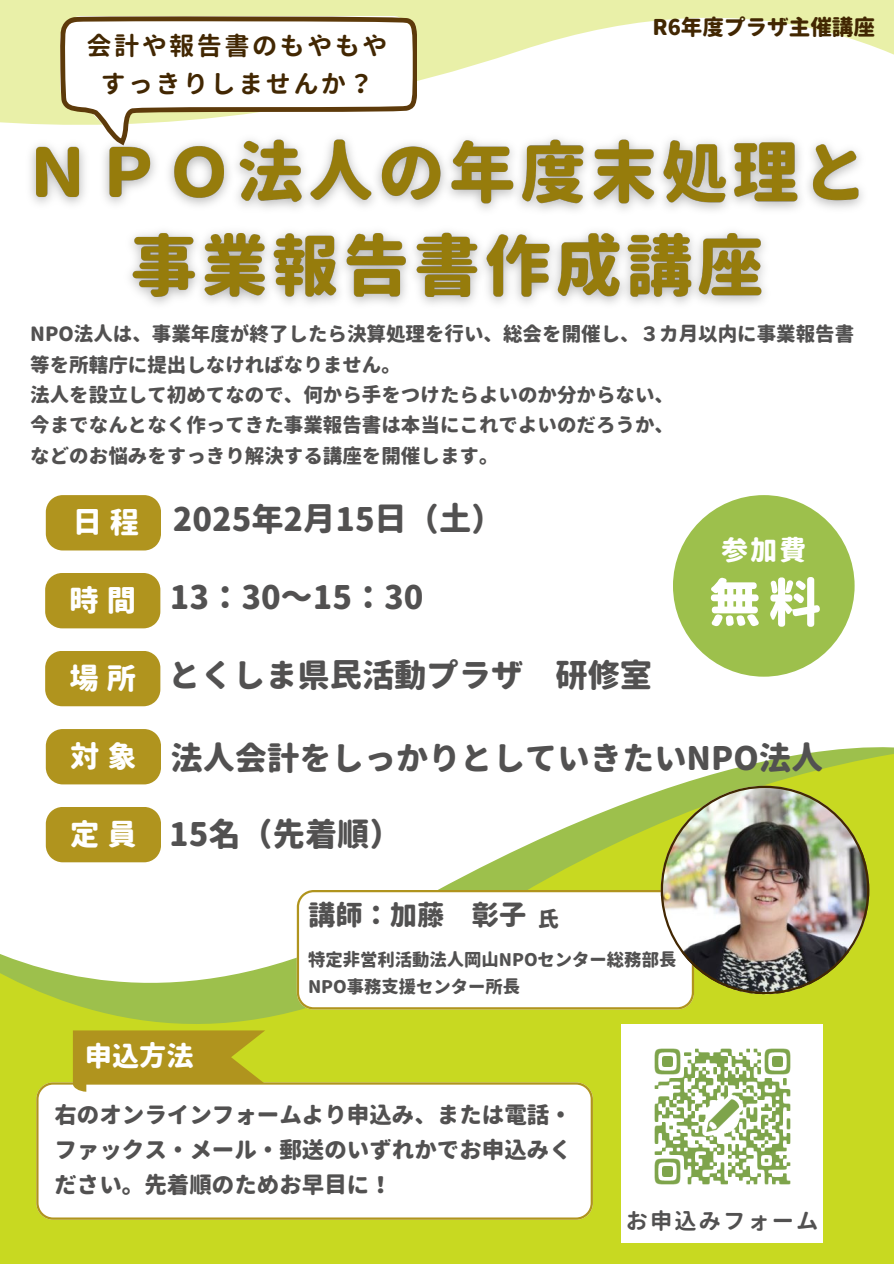
<style>
.page{position:relative;width:894px;height:1264px;background:#fff}
.page>*{position:absolute;margin:0;border:0;box-sizing:border-box;transform-origin:0 0}
.t1{font:800 52.35px "Gen Jyuu Gothic";color:#fff}
.t2{font:800 32.25px "Gen Jyuu Gothic";color:#525151}
.t3{font:800 29.25px "Gen Jyuu Gothic";letter-spacing:.27em;color:#fff}
.t4{font:800 27.3px "Gen Jyuu Gothic";color:#525151}
.t5{font:800 27.15px "Gen Jyuu Gothic";color:#fff}
.t6{font:700 25.2px/37.5px "Gen Jyuu Gothic";letter-spacing:.09em;color:#422702;text-align:center}
.t7{font:800 22.5px/34.8px "Gen Jyuu Gothic";color:#525151;text-align:justify}
.t8{font:700 22.2px "Gen Jyuu Gothic";letter-spacing:.09em;color:#525151}
.t9{font:800 21.6px "Gen Jyuu Gothic";color:#422702}
.t10{font:800 21px "Gen Jyuu Gothic";color:#525151}
.t11{font:800 19.5px/30.3px "Gen Jyuu Gothic";color:#525151}
.t12{font:800 17.4px "Gen Jyuu Gothic";color:#525151}
</style>
<div class="page">
<svg style="left:0;top:0;width:893px;height:125px"></svg>
<svg style="left:0;top:706px;width:893px;height:340px"></svg>
<div style="left:0;top:1046px;width:893px;height:217px;background:#c8d921"></div>
<div style="left:36px;top:1082px;width:556px;height:137px;background:#fff"></div>
<svg style="left:73px;top:1030px;width:192px;height:61px;background:#b9a434"></svg>
<div style="left:46px;top:495px;width:115px;height:55px;background:#b0941e"></div>
<div style="left:45px;top:651px;width:115px;height:55px;background:#b0941e"></div>
<div style="left:45px;top:573px;width:115px;height:55px;background:#b0941e"></div>
<div style="left:46px;top:807px;width:115px;height:55px;background:#b0941e"></div>
<div style="left:46px;top:729px;width:115px;height:55px;background:#b0941e"></div>
<svg style="left:297px;top:890px;width:396px;height:119px"></svg>
<img style="left:660px;top:785px;width:208px;height:208px">
<div style="left:672px;top:495px;width:182px;height:181px;background:#9dc04c;border-radius:50%"></div>
<div style="left:621px;top:1024px;width:201px;height:218px;background:#fff"></div>
<img style="left:654px;top:1048px;width:137px;height:137px">
<svg style="left:60px;top:16px;width:357px;height:109px"></svg>
<img style="left:30px;top:125px;width:833px;height:179px">
<p class="t6" style="left:87px;top:27px;width:302px">会計や報告書のもやもやすっきりしませんか？</p>
<h5 class="t9" style="left:652px;top:12px;width:224px">R6年度プラザ主催講座</h5>
<p class="t11" style="left:30px;top:319px;width:825px">NPO法人は、事業年度が終了したら決算処理を行い、総会を開催し、３カ月以内に事業報告書等を所轄庁に提出しなければなりません。</p>
<p class="t11" style="left:30px;top:379px;width:645px">法人を設立して初めてなので、何から手をつけたらよいのか分からない、</p>
<p class="t11" style="left:30px;top:410px;width:645px">今までなんとなく作ってきた事業報告書は本当にこれでよいのだろうか、</p>
<p class="t11" style="left:30px;top:440px;width:469px">などのお悩みをすっきり解決する講座を開催します。</p>
<p class="t3" style="left:73px;top:501px;width:68px">日程</p>
<p class="t2" style="left:173px;top:496px;width:332px">2025年2月15日（土）</p>
<p class="t3" style="left:70px;top:579px;width:68px">時間</p>
<p class="t2" style="left:170px;top:574px;width:255px">13：30～15：30</p>
<h5 class="t3" style="left:70px;top:657px;width:68px">場所</h5>
<h6 class="t2" style="left:169px;top:652px;width:485px">とくしま県民活動プラザ 研修室</h6>
<h3 class="t5" style="left:721px;top:531px;width:87px">参加費</h3>
<h4 class="t1" style="left:708px;top:565px;width:114px">無料</h4>
<h4 class="t3" style="left:70px;top:735px;width:68px">対象</h4>
<h4 class="t2" style="left:170px;top:735px;width:654px">法人会計をしっかりとしていきたいNPO法人</h4>
<p class="t3" style="left:70px;top:813px;width:68px">定員</p>
<p class="t2" style="left:169px;top:811px;width:234px">15名（先着順）</p>
<p class="t5" style="left:85px;top:1036px;width:110px">申込方法</p>
<h4 class="t4" style="left:308px;top:896px;width:220px">講師：加藤 彰子</h4>
<h4 class="t10" style="left:537px;top:904px;width:22px">氏</h4>
<h4 class="t12" style="left:308px;top:947px;width:369px">特定非営利活動法人岡山NPOセンター総務部長</h4>
<h4 class="t12" style="left:308px;top:974px;width:214px">NPO事務支援センター所長</h4>
<h2 class="t7" style="left:54px;top:1097px;width:519px">右のオンラインフォームより申込み、または電話・ファックス・メール・郵送のいずれかでお申込みください。先着順のためお早目に！</h2>
<h5 class="t8" style="left:625px;top:1205px;width:194px">お申込みフォーム</h5>
</div>
